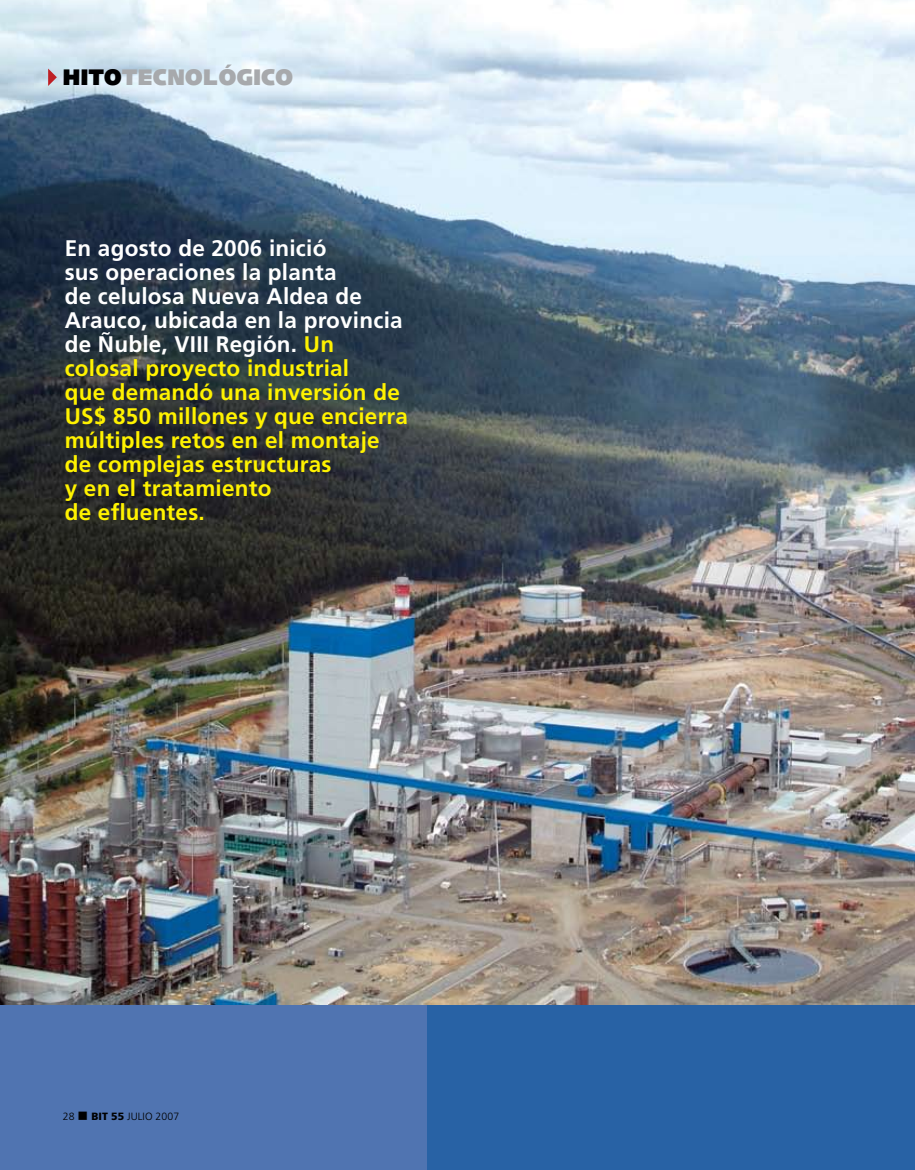
<style>
.page{position:relative;width:915px;height:1170px;background:#fff}
.page>*{position:absolute;margin:0;border:0;box-sizing:border-box;transform-origin:0 0}
.t1{font:700 22.5px/24px "Frutiger";letter-spacing:.01em;color:#fff200}
.t2{font:900 22.5px "Syntax";letter-spacing:.02em;color:#a7a9ac}
.t3{font:300 10.5px "Frutiger";letter-spacing:.005em;color:#000}
.s1{color:#000}
.s2{color:#fff}
.s3{font-weight:900}
</style>
<div class="page">
<div style="left:0;top:1003px;width:914px;height:166px;background:#2862a5"></div>
<div style="left:0;top:957px;width:426px;height:212px;background:#5074b1"></div>
<img style="left:0;top:0;width:914px;height:1004px">
<svg style="left:48px;top:69px;width:9px;height:17px"></svg>
<p class="t2" style="left:63px;top:64px;width:232px"><span class="s1">HITO</span>TECNOLÓGICO</p>
<p class="t1" style="left:65px;top:236px;width:345px"><span class="s2">En agosto de 2006 inició<br>sus operaciones la planta<br>de celulosa Nueva Aldea de<br>Arauco, ubicada en la provincia de Ñuble, VIII Región.</span> Un colosal proyecto industrial<br>que demandó una inversión de<br>US$ 850 millones y que encierra múltiples retos en el montaje de complejas estructuras<br>y en el tratamiento<br>de efluentes.</p>
<p class="t3" style="left:63px;top:1109px;width:118px">28 ■ <span class="s3">BIT 55</span> JULIO 2007</p>
</div>
